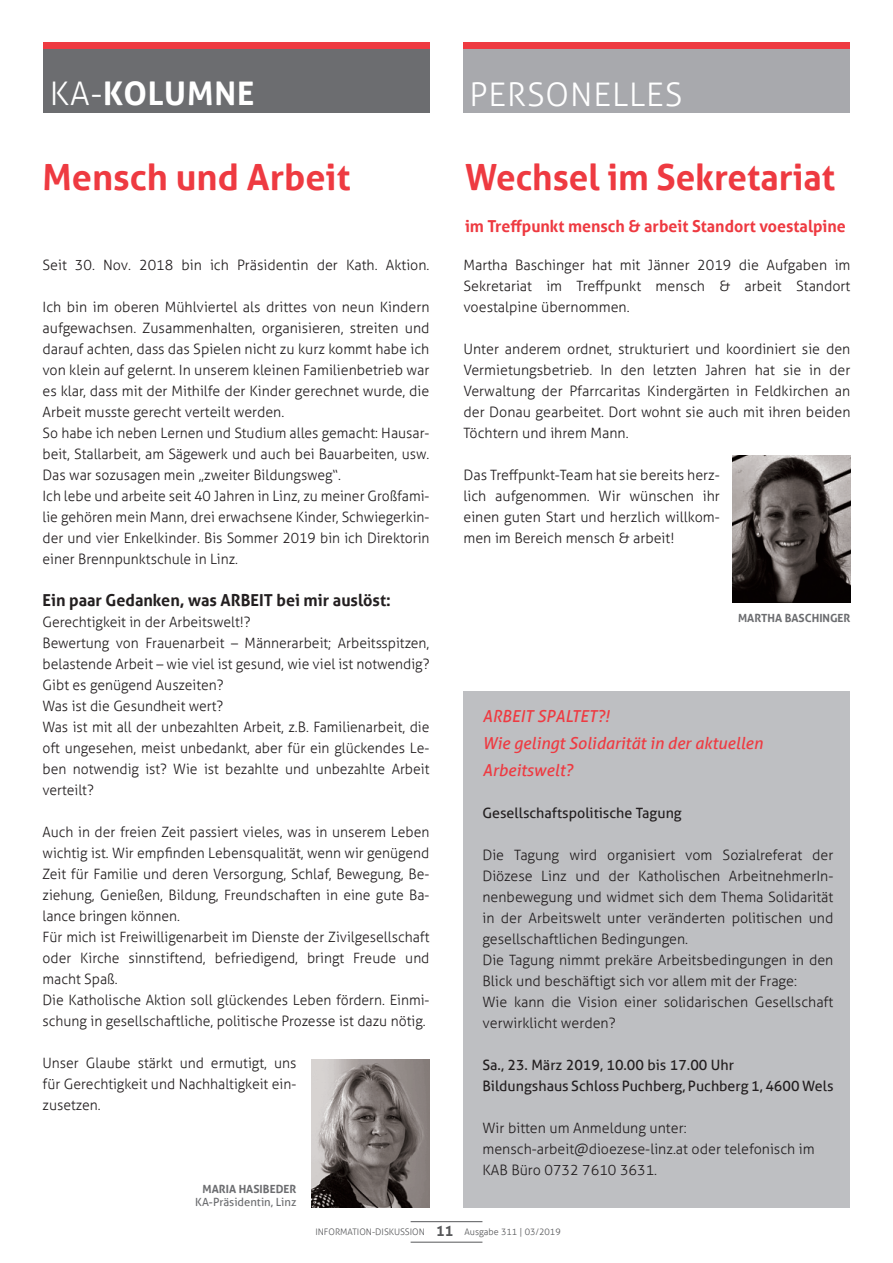
<style>
.page{position:relative;width:893px;height:1263px;background:#fff}
.page>*{position:absolute;margin:0;border:0;box-sizing:border-box;transform-origin:0 0}
.t1{font:700 36px "Aller";color:#ee3a41}
.t2{font:300 32.55px "Aller";letter-spacing:.03em;color:#fff}
.t3{font:700 32.55px "Aller";letter-spacing:.03em;color:#fff}
.t4{font:italic 16.5px/27px "Aller";color:#ee3a41}
.t5{font:700 16.5px "Aller";color:#ee3a41}
.t6{font:700 16.5px "Aller";color:#231f20}
.t7{font:300 14.25px/21px "Aller";color:#231f20}
.t8{font:14.25px/21px "Aller";color:#231f20}
.t9{font:700 11.25px "Aller";color:#6c6d70}
.t10{font:11.25px "Aller";color:#6c6d70}
.t11{font:300 9px "Aller";color:#57585a}
.s1{font-weight:300}
.s2{font-weight:700}
.s3{font-weight:700;font-size:14.25px}
</style>
<div class="page">
<hr style="left:411px;top:1221px;width:71px;height:1px;background:#57585a">
<hr style="left:411px;top:1242px;width:71px;height:1px;background:#57585a">
<div style="left:43px;top:49px;width:386px;height:64px;background:#6c6d70"></div>
<div style="left:43px;top:43px;width:386px;height:6px;background:#ee3a41"></div>
<img style="left:312px;top:1060px;width:117px;height:147px">
<img style="left:733px;top:455px;width:117px;height:147px">
<div style="left:463px;top:43px;width:387px;height:6px;background:#ee3a41"></div>
<div style="left:463px;top:49px;width:387px;height:64px;background:#a8a9ad"></div>
<div style="left:463px;top:691px;width:387px;height:517px;background:#bebfc2"></div>
<h2 class="t3" style="left:50px;top:75px;width:206px"><span class="s1">KA-</span>KOLUMNE</h2>
<h1 class="t1" style="left:43px;top:156px;width:309px">Mensch und Arbeit</h1>
<p class="t7" style="left:43px;top:254px;width:388px">Seit 30. Nov. 2018 bin ich Präsidentin der Kath. Aktion.</p>
<p class="t7" style="left:43px;top:296px;width:388px">Ich bin im oberen Mühlviertel als drittes von neun Kindern aufgewachsen. Zusammenhalten, organisieren, streiten und darauf achten, dass das Spielen nicht zu kurz kommt habe ich von klein auf gelernt. In unserem kleinen Familienbetrieb war es klar, dass mit der Mithilfe der Kinder gerechnet wurde, die Arbeit musste gerecht verteilt werden.<br>So habe ich neben Lernen und Studium alles gemacht: Hausar&shy;beit, Stallarbeit, am Sägewerk und auch bei Bauarbeiten, usw.<br>Das war sozusagen mein „zweiter Bildungsweg“.<br>Ich lebe und arbeite seit 40 Jahren in Linz, zu meiner Großfami&shy;lie gehören mein Mann, drei erwachsene Kinder, Schwiegerkin&shy;der und vier Enkelkinder. Bis Sommer 2019 bin ich Direktorin einer Brennpunktschule in Linz.</p>
<p class="t6" style="left:43px;top:591px;width:350px">Ein paar Gedanken, was ARBEIT bei mir auslöst:</p>
<p class="t7" style="left:43px;top:611px;width:388px">Gerechtigkeit in der Arbeitswelt!?<br>Bewertung von Frauenarbeit – Männerarbeit; Arbeitsspitzen, belastende Arbeit – wie viel ist gesund, wie viel ist notwendig?<br>Gibt es genügend Auszeiten?<br>Was ist die Gesundheit wert?<br>Was ist mit all der unbezahlten Arbeit, z.B. Familienarbeit, die oft ungesehen, meist unbedankt, aber für ein glückendes Le&shy;ben notwendig ist? Wie ist bezahlte und unbezahlte Arbeit verteilt?</p>
<p class="t7" style="left:43px;top:821px;width:388px">Auch in der freien Zeit passiert vieles, was in unserem Leben wichtig ist. Wir empfinden Lebensqualität, wenn wir genügend Zeit für Familie und deren Versorgung, Schlaf, Bewegung, Be&shy;ziehung, Genießen, Bildung, Freundschaften in eine gute Ba&shy;lance bringen können.<br>Für mich ist Freiwilligenarbeit im Dienste der Zivilgesellschaft oder Kirche sinnstiftend, befriedigend, bringt Freude und macht Spaß.<br>Die Katholische Aktion soll glückendes Leben fördern. Einmi&shy;schung in gesellschaftliche, politische Prozesse ist dazu nötig.</p>
<p class="t7" style="left:43px;top:1052px;width:255px;text-align:justify">Unser Glaube stärkt und ermutigt, uns für Gerechtigkeit und Nachhaltigkeit ein&shy;zusetzen.</p>
<p class="t9" style="left:203px;top:1183px;width:95px">MARIA HASIBEDER</p>
<p class="t10" style="left:195px;top:1195px;width:103px">KA-Präsidentin, Linz</p>
<h2 class="t2" style="left:469px;top:75px;width:239px">SCHWER<span class="s2">PUNKT</span></h2>
<h2 class="t2" style="left:469px;top:75px;width:214px">PERSONELLES</h2>
<h1 class="t1" style="left:465px;top:156px;width:372px">Wechsel im Sekretariat</h1>
<p class="t5" style="left:465px;top:217px;width:382px">im Treffpunkt mensch &amp; arbeit Standort voestalpine</p>
<p class="t7" style="left:463px;top:254px;width:388px;text-align:justify">Martha Baschinger hat mit Jänner 2019 die Aufgaben im Sekretariat im Treffpunkt mensch &amp; arbeit Standort voestalpine übernommen.</p>
<p class="t7" style="left:463px;top:338px;width:388px;text-align:justify">Unter anderem ordnet, strukturiert und koordiniert sie den Vermietungsbetrieb. In den letzten Jahren hat sie in der Verwaltung der Pfarrcaritas Kindergärten in Feldkirchen an der Donau gearbeitet. Dort wohnt sie auch mit ihren beiden Töchtern und ihrem Mann.</p>
<p class="t7" style="left:463px;top:464px;width:258px;text-align:justify">Das Treffpunkt-Team hat sie bereits herz&shy;lich aufgenommen. Wir wünschen ihr einen guten Start und herzlich willkom&shy;men im Bereich mensch &amp; arbeit!</p>
<p class="t9" style="left:738px;top:612px;width:114px">MARTHA BASCHINGER</p>
<p class="t4" style="left:482px;top:703px;width:282px">ARBEIT SPALTET?!<br>Wie gelingt Solidarität in der aktuellen<br>Arbeitswelt?</p>
<p class="t8" style="left:482px;top:803px;width:201px">Gesellschaftspolitische Tagung</p>
<p class="t7" style="left:482px;top:844px;width:352px">Die Tagung wird organisiert vom Sozialreferat der Diözese Linz und der Katholischen ArbeitnehmerIn&shy;nenbewegung und widmet sich dem Thema Solidarität in der Arbeitswelt unter veränderten politischen und gesellschaftlichen Bedingungen.<br>Die Tagung nimmt prekäre Arbeitsbedingungen in den Blick und beschäftigt sich vor allem mit der Frage:<br>Wie kann die Vision einer solidarischen Gesellschaft verwirklicht werden?</p>
<p class="t8" style="left:482px;top:1055px;width:352px">Sa., 23. März 2019, 10.00 bis 17.00 Uhr<br>Bildungshaus Schloss Puchberg, Puchberg 1, 4600 Wels</p>
<p class="t7" style="left:482px;top:1117px;width:334px">Wir bitten um Anmeldung unter: mensch-arbeit@dioezese-linz.at oder telefonisch im<br>KAB Büro 0732 7610 3631.</p>
<p class="t11" style="left:315px;top:1226px;width:247px">INFORMATION-DISKUSSION <span class="s3">11</span> Ausgabe 311 | 03/2019</p>
</div>
